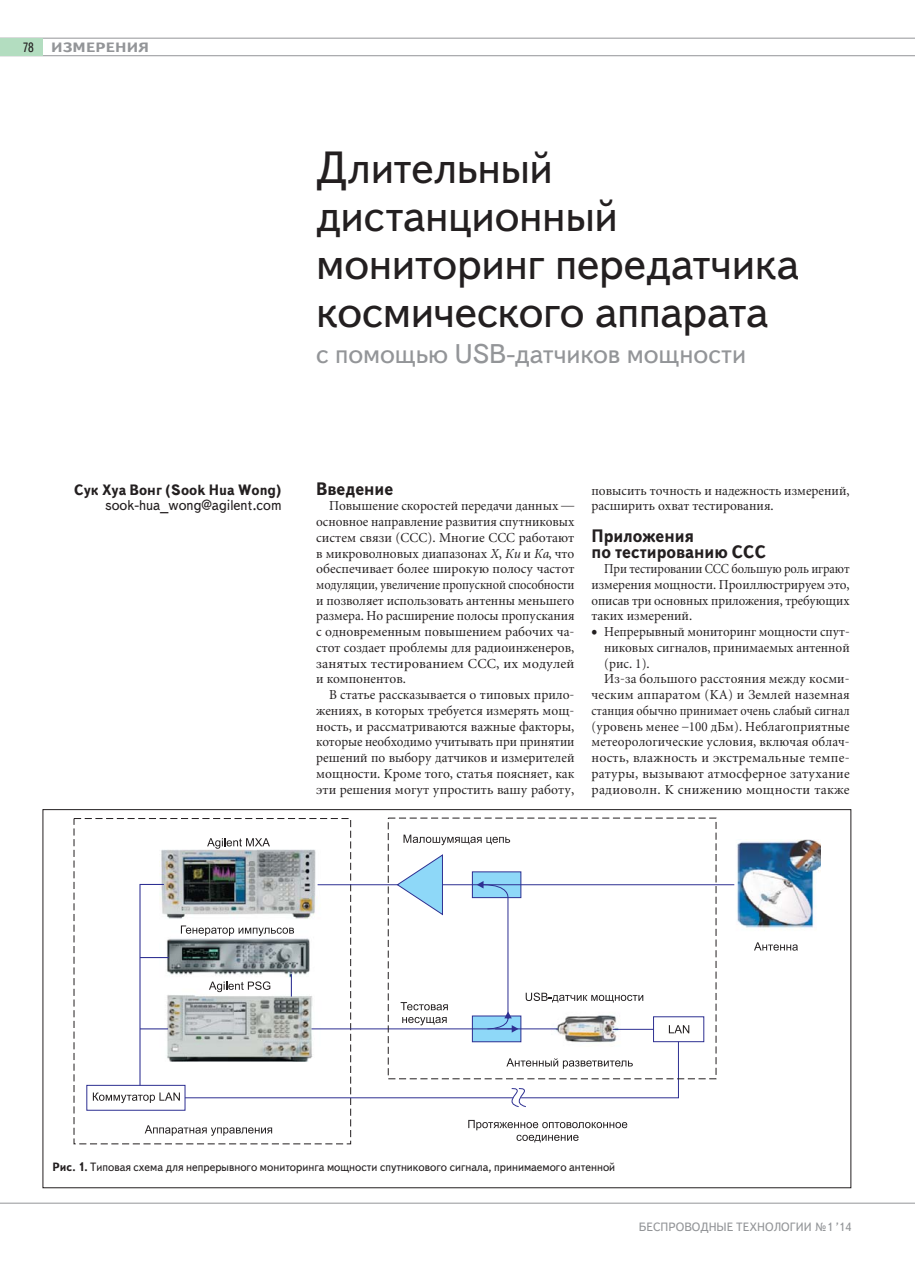
<style>
.page{position:relative;width:915px;height:1263px;background:#fff}
.page>*{position:absolute;margin:0;border:0;box-sizing:border-box;transform-origin:0 0}
.t1{font:45px/48px "Text Book C";letter-spacing:-.01em;color:#231f20}
.t2{font:27px "Text Book C";color:#939598}
.t3{font:700 18px/15.8px "Text Book C";color:#231f20;scale:.94 1}
.t4{font:15px "Text Book C";color:#231f20;scale:.95 1}
.t5{font:700 15px "Text Book C";color:#231f20;scale:.95 1}
.t6{font:13.5px/15.8px "Miniature";letter-spacing:.005em;color:#231f20;text-align:justify;scale:.96 1}
.t7{font:13.5px/15.8px "Miniature";letter-spacing:.005em;color:#231f20;text-align:justify}
.t8{font:13.5px/15.8px "Miniature";letter-spacing:.005em;color:#231f20;text-align:justify;scale:.9 1}
.t9{font:13.5px "Miniature";letter-spacing:.005em;color:#231f20;scale:.95 1}
.t10{font:13.5px "Miniature";letter-spacing:.005em;color:#231f20;scale:.94 1}
.t11{font:13.5px "Miniature";letter-spacing:.005em;color:#231f20;scale:.88 1}
.t12{font:700 13.5px "Text Book C";letter-spacing:.01em;color:#939598;scale:1.17 1}
.t13{font:13.5px "Text Book C";color:#231f20;scale:.9 1}
.t14{font:12px "Text Book C";color:#231f20;scale:.95 1}
.t15{font:12px "Text Book C";color:#939598}
.s1{font-style:italic}
.s2{font-weight:700}
</style>
<div class="page">
<hr style="left:0;top:1203px;width:914px;height:1px;background:#939598">
<hr style="left:0;top:38px;width:914px;height:1px;background:#939598">
<hr style="left:0;top:55px;width:914px;height:1px;background:#939598">
<div style="left:0;top:38px;width:43px;height:18px;background:#b3ddc0"></div>
<img style="left:689px;top:839px;width:130px;height:222px">
<hr style="left:317px;top:884px;width:417px;height:1px;background:#2e3092">
<div style="left:653px;top:1016px;width:51px;height:26px;border:1px solid #2e3092"></div>
<svg style="left:468px;top:1120px;width:159px;height:22px"></svg>
<svg style="left:753px;top:942px;width:44px;height:9px"></svg>
<svg style="left:145px;top:1125px;width:127px;height:11px"></svg>
<svg style="left:93px;top:835px;width:596px;height:272px"></svg>
<p class="t13" style="left:22px;top:39px;width:14px">78</p>
<p class="t12" style="left:51px;top:40px;width:85px">ИЗМЕРЕНИЯ</p>
<h1 class="t1" style="left:316px;top:143px;width:484px">Длительный дистанционный мониторинг передатчика космического аппарата</h1>
<h2 class="t2" style="left:316px;top:337px;width:431px">с помощью USB-датчиков мощности</h2>
<p class="t5" style="left:74px;top:481px;width:220px">Сук Хуа Вонг (Sook Hua Wong)</p>
<p class="t4" style="left:105px;top:496px;width:187px">sook-hua_wong@agilent.com</p>
<h3 class="t3" style="left:316px;top:480px;width:84px">Введение</h3>
<p class="t6" style="left:316px;top:498px;width:270px;text-indent:13px">Повышение скоростей передачи данных — основное направление развития спутниковых систем связи (ССС). Многие ССС работают в микроволновых диапазонах <span class="s1">X</span>, <span class="s1">Ku</span> и <span class="s1">Ka</span>, что обеспечивает более широкую полосу частот модуляции, увеличение пропускной способности и позволяет использовать антенны меньшего размера. Но расширение полосы пропускания с одновременным повышением рабочих ча&shy;стот создает проблемы для радиоинженеров, занятых тестированием ССС, их модулей и компонентов.</p>
<p class="t7" style="left:316px;top:686px;width:260px;text-indent:13px">В статье рассказывается о типовых прило&shy;жениях, в которых требуется измерять мощ&shy;ность, и рассматриваются важные факторы, которые необходимо учитывать при принятии решений по выбору датчиков и измерителей мощности. Кроме того, статья поясняет, как эти решения могут упростить вашу работу,</p>
<p class="t6" style="left:591px;top:482px;width:270px">повысить точность и надежность измерений, расширить охват тестирования.</p>
<h3 class="t3" style="left:591px;top:528px;width:187px">Приложения<br>по тестированию ССС</h3>
<p class="t8" style="left:591px;top:561px;width:288px;text-indent:13px">При тестировании ССС большую роль играют измерения мощности. Проиллюстрируем это, описав три основных приложения, требующих таких измерений.</p>
<p class="t10" style="left:591px;top:624px;width:276px">• Непрерывный мониторинг мощности спут-</p>
<p class="t9" style="left:604px;top:639px;width:260px">никовых сигналов, принимаемых антенной</p>
<p class="t6" style="left:604px;top:655px;width:49px">(рис. 1).</p>
<p class="t9" style="left:604px;top:671px;width:260px">Из-за большого расстояния между косми-</p>
<p class="t7" style="left:591px;top:686px;width:260px">ческим аппаратом (КА) и Землей наземная</p>
<p class="t11" style="left:591px;top:702px;width:295px">станция обычно принимает очень слабый сигнал</p>
<p class="t10" style="left:591px;top:718px;width:276px">(уровень менее –100 дБм). Неблагоприятные</p>
<p class="t9" style="left:591px;top:734px;width:273px">метеорологические условия, включая облач-</p>
<p class="t7" style="left:591px;top:749px;width:260px">ность, влажность и экстремальные темпе-</p>
<p class="t7" style="left:591px;top:765px;width:260px">ратуры, вызывают атмосферное затухание</p>
<p class="t7" style="left:591px;top:781px;width:260px">радиоволн. К снижению мощности также</p>
<p class="t14" style="left:53px;top:1160px;width:593px"><span class="s2">Рис. 1.</span> Типовая схема для непрерывного мониторинга мощности спутникового сигнала, принимаемого антенной</p>
<p class="t15" style="left:638px;top:1220px;width:214px">БЕСПРОВОДНЫЕ ТЕХНОЛОГИИ №1 ’14</p>
</div>
